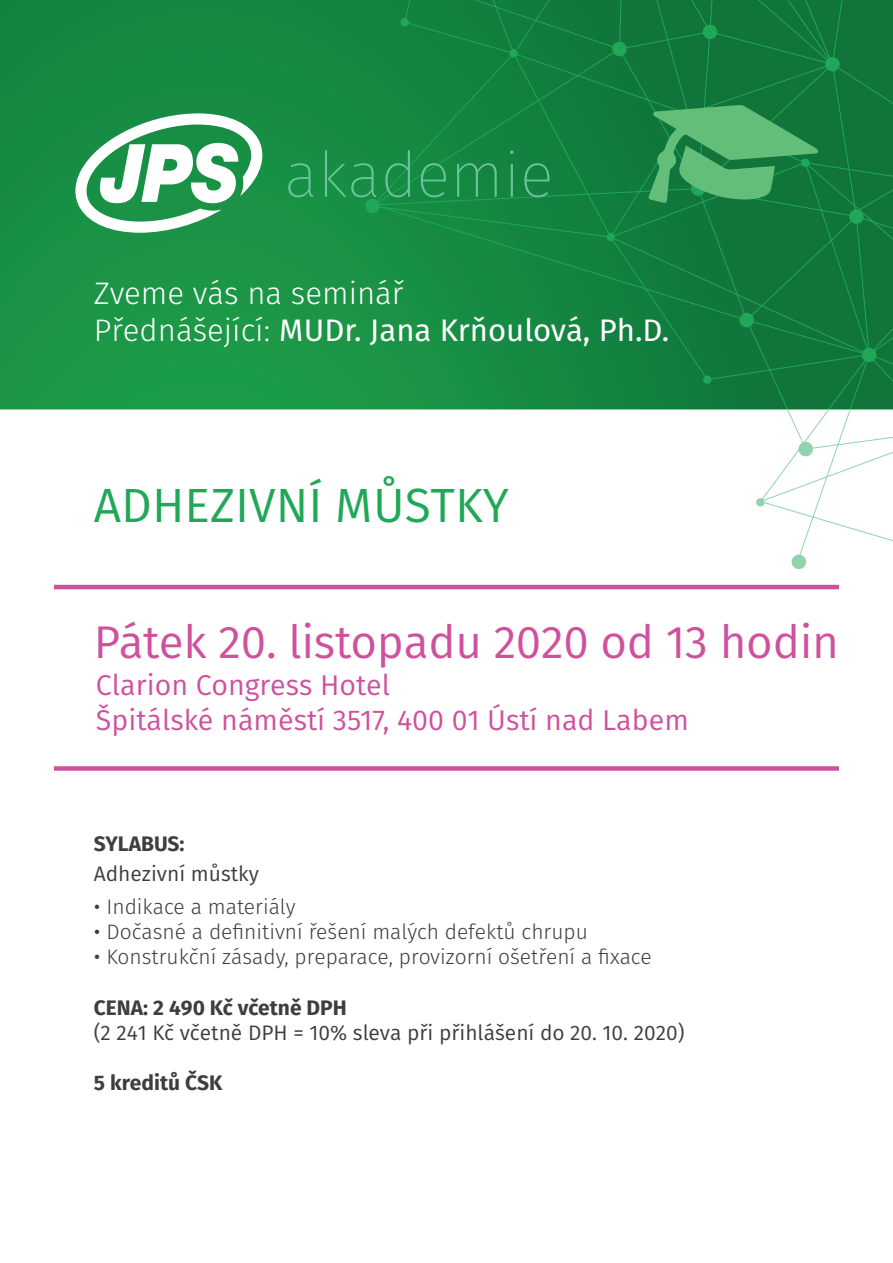
<style>
.page{position:relative;width:893px;height:1263px;background:#fff}
.page>*{position:absolute;margin:0;border:0;box-sizing:border-box;transform-origin:0 0}
.t1{font:200 63.15px "Fira Sans";color:#69c49b}
.t2{font:48px "Fira Sans";color:#20a757}
.t3{font:45.9px "Fira Sans";letter-spacing:-.005em;color:#cf519d}
.t4{font:300 31.05px/37.3px "Fira Sans";color:#fff}
.t5{font:28.65px/34.3px "Fira Sans";color:#cf519d}
.t6{font:300 21px "Fira Sans";color:#3e3e3f}
.t7{font:21px "Fira Sans";color:#3e3e3f}
.t8{font:700 21px "Fira Sans";color:#3e3e3f}
.s1{font-weight:400}
</style>
<div class="page">
<div style="left:0;top:0;width:893px;height:410px;background:#189245"></div>
<svg style="left:365px;top:0;width:528px;height:569px"></svg>
<hr style="left:54px;top:585px;width:785px;height:4px;background:#cf519d">
<div style="left:54px;top:766px;width:785px;height:5px;background:#cf519d"></div>
<svg style="left:75px;top:113px;width:188px;height:120px"></svg>
<h1 class="t1" style="left:284px;top:130px;width:271px">akademie</h1>
<h3 class="t4" style="left:94px;top:274px;width:577px">Zveme vás na seminář<br>Přednášející: <span class="s1">MUDr. Jana Krňoulová, Ph.D.</span></h3>
<h2 class="t2" style="left:94px;top:471px;width:417px">ADHEZIVNÍ MŮSTKY</h2>
<h3 class="t3" style="left:94px;top:610px;width:747px">Pátek 20. listopadu 2020 od 13 hodin</h3>
<h3 class="t5" style="left:96px;top:668px;width:594px">Clarion Congress Hotel<br>Špitálské náměstí 3517, 400 01 Ústí nad Labem</h3>
<p class="t8" style="left:94px;top:829px;width:92px">SYLABUS:</p>
<p class="t7" style="left:94px;top:859px;width:167px">Adhezivní můstky</p>
<p class="t6" style="left:94px;top:892px;width:203px"><span class="s1">•</span> Indikace a materiály</p>
<p class="t6" style="left:94px;top:917px;width:496px"><span class="s1">•</span> Dočasné a definitivní řešení malých defektů chrupu</p>
<p class="t6" style="left:94px;top:942px;width:559px"><span class="s1">•</span> Konstrukční zásady, preparace, provizorní ošetření a fixace</p>
<p class="t8" style="left:94px;top:993px;width:254px">CENA: 2 490 Kč včetně DPH</p>
<p class="t7" style="left:94px;top:1018px;width:592px">(2 241 Kč včetně DPH = 10% sleva při přihlášení do 20. 10. 2020)</p>
<p class="t8" style="left:94px;top:1068px;width:130px">5 kreditů ČSK</p>
</div>
